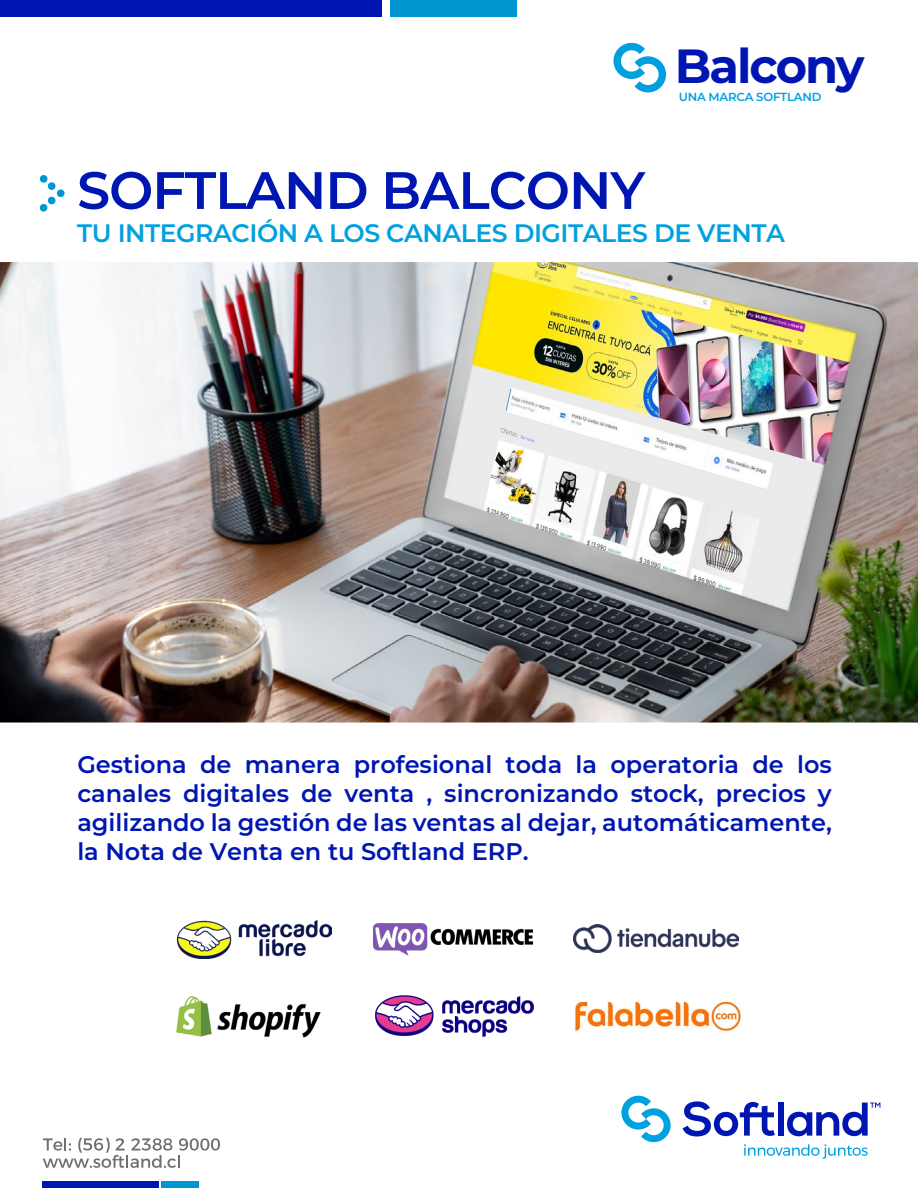
<style>
.page{position:relative;width:918px;height:1188px;background:#fff}
.page>*{position:absolute;margin:0;border:0;box-sizing:border-box;transform-origin:0 0}
.t1{font:600 52.5px "Montserrat";letter-spacing:-.02em;color:#0016b2}
.t2{font:700 47.85px "Montserrat";letter-spacing:-.04em;color:#0016b2}
.t3{font:600 25.2px "Montserrat";letter-spacing:-.02em;color:#00a1e0}
.t4{font:600 24px/28.8px "Montserrat";color:#0016b2;text-align:justify}
.t5{font:600 11.7px "Montserrat";letter-spacing:-.02em;color:#00a1e0}
</style>
<div class="page">
<div style="left:43px;top:1181px;width:116px;height:7px;background:#0016b2"></div>
<div style="left:162px;top:1181px;width:37px;height:7px;background:#0096d1"></div>
<img style="left:0;top:262px;width:918px;height:461px">
<div style="left:0;top:0;width:382px;height:17px;background:#0016b2"></div>
<div style="left:390px;top:0;width:127px;height:17px;background:#0096d1"></div>
<div style="left:40px;top:175px;width:7px;height:8px;background:#0096d1;border-radius:50%"></div>
<div style="left:48px;top:182px;width:7px;height:8px;background:#0096d1;border-radius:50%"></div>
<div style="left:57px;top:189px;width:8px;height:8px;background:#0096d1;border-radius:50%"></div>
<div style="left:48px;top:197px;width:7px;height:7px;background:#0096d1;border-radius:50%"></div>
<div style="left:40px;top:204px;width:7px;height:8px;background:#0096d1;border-radius:50%"></div>
<svg style="left:43px;top:1138px;width:177px;height:30px"></svg>
<img style="left:373px;top:923px;width:160px;height:33px">
<img style="left:178px;top:921px;width:154px;height:38px">
<img style="left:573px;top:925px;width:165px;height:27px">
<svg style="left:613px;top:43px;width:53px;height:49px"></svg>
<svg style="left:683px;top:1101px;width:92px;height:35px"></svg>
<div style="left:778px;top:1103px;width:6px;height:33px;background:#0016b2"></div>
<svg style="left:787px;top:1103px;width:93px;height:33px"></svg>
<svg style="left:621px;top:1096px;width:50px;height:46px"></svg>
<svg style="left:744px;top:1144px;width:124px;height:15px"></svg>
<img style="left:574px;top:1000px;width:168px;height:32px">
<img style="left:176px;top:996px;width:145px;height:42px">
<img style="left:375px;top:995px;width:159px;height:42px">
<h2 class="t2" style="left:675px;top:34px;width:191px">Balcony</h2>
<p class="t5" style="left:679px;top:89px;width:144px">UNA MARCA SOFTLAND</p>
<h1 class="t1" style="left:77px;top:155px;width:569px">SOFTLAND BALCONY</h1>
<p class="t3" style="left:77px;top:216px;width:710px">TU INTEGRACIÓN A LOS CANALES DIGITALES DE VENTA</p>
<p class="t4" style="left:77px;top:750px;width:756px">Gestiona de manera profesional toda la operatoria de los canales digitales de venta , sincronizando stock, precios y agilizando la gestión de las ventas al dejar, automáticamente, la Nota de Venta en tu Softland ERP.</p>
</div>
